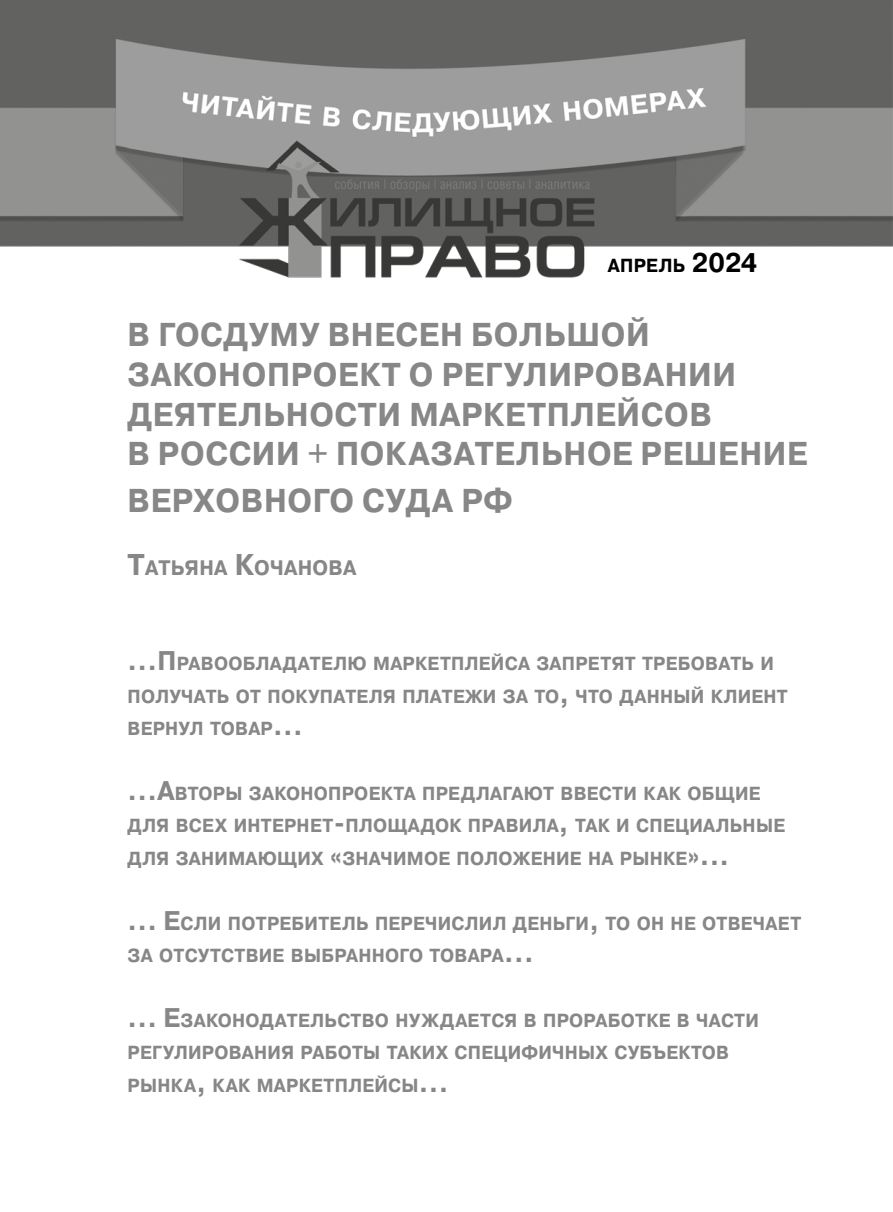
<style>
.page{position:relative;width:893px;height:1212px;background:#fff}
.page>*{position:absolute;margin:0;border:0;box-sizing:border-box;transform-origin:0 0}
.t1{font:700 33px/39.6px "Pragmatica";letter-spacing:.02em;color:#878787;scale:.94 1}
.t2{font:700 21px "Pragmatica";letter-spacing:.015em;color:#878787;scale:.94 1}
.t3{font:700 18.9px/32.4px "Pragmatica";letter-spacing:.015em;color:#878787;scale:.94 1}
.t4{font:700 18.9px "Pragmatica";letter-spacing:.015em;color:#000;scale:.94 1}
.s1{font-size:27px}
.s2{font-size:30px}
</style>
<div class="page">
<img style="left:0;top:0;width:893px;height:278px">
<p class="t4" style="left:608px;top:253px;width:160px">апрель <span class="s1">2024</span></p>
<h1 class="t1" style="left:128px;top:315px;width:725px">В ГОСДУМУ ВНЕСЕН БОЛЬШОЙ<br>ЗАКОНОПРОЕКТ О РЕГУЛИРОВАНИИ<br>ДЕЯТЕЛЬНОСТИ МАРКЕТПЛЕЙСОВ<br>В РОССИИ + ПОКАЗАТЕЛЬНОЕ РЕШЕНИЕ</h1>
<h1 class="t1" style="left:128px;top:481px;width:411px">ВЕРХОВНОГО СУДА РФ</h1>
<p class="t2" style="left:127px;top:554px;width:245px"><span class="s2">Т</span>атьяна <span class="s2">К</span>очанова</p>
<p class="t3" style="left:127px;top:648px;width:704px"><span class="s1">...П</span> равообладателю маркетплейса запретят требовать и получать от покупателя платежи за то<span class="s1">,</span> что данный клиент вернул товар<span class="s1">...</span></p>
<p class="t3" style="left:127px;top:777px;width:701px"><span class="s1">...А</span>вторы законопроекта предлагают ввести как общие для всех интернет<span class="s1">-</span>площадок правила<span class="s1">,</span> так и специальные для занимающих <span class="s1">«</span>значимое положение на рынке<span class="s1">»...</span></p>
<p class="t3" style="left:127px;top:907px;width:718px"><span class="s1">... Е</span>сли потребитель перечислил деньги<span class="s1">,</span> то он не отвечает за отсутствие выбранного товара<span class="s1">...</span></p>
<p class="t3" style="left:127px;top:1004px;width:670px"><span class="s1">... Е</span>законодательство нуждается в проработке в части регулирования работы таких специфичных субъектов рынка<span class="s1">,</span> как маркетплейсы<span class="s1">...</span></p>
</div>
